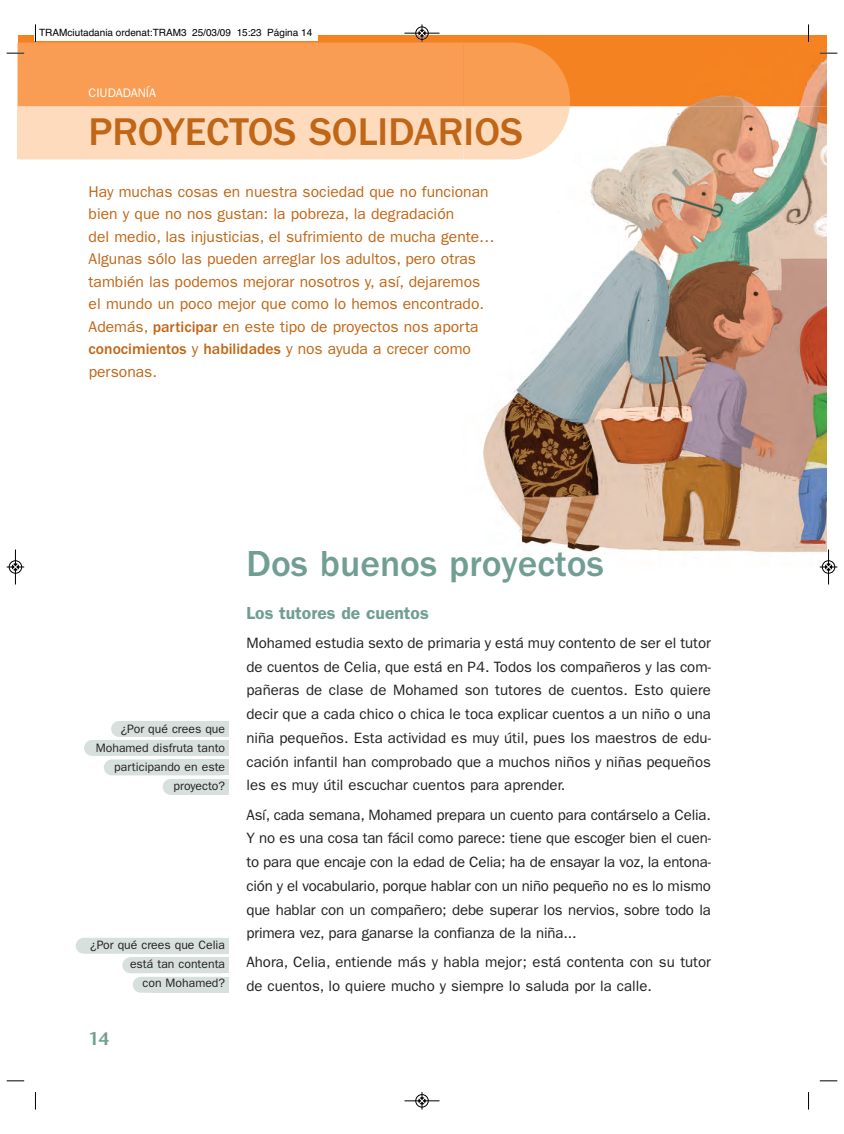
<style>
.page{position:relative;width:844px;height:1134px;background:#fff}
.page>*{position:absolute;margin:0;border:0;box-sizing:border-box;transform-origin:0 0}
.t1{font:500 40px "Franklin Gothic LT";color:#c06616}
.t2{font:500 37.5px "Franklin Gothic LT";color:#709e93}
.t3{font:600 18.12px "Stone Sans LT";color:#709e93}
.t4{font:600 17.5px "Franklin Gothic LT";color:#709e93}
.t5{font:15.62px/22.5px "Franklin Gothic LT";color:#c06616}
.t6{font:15px/23.8px "Franklin Gothic LT";color:#231f20;text-align:justify}
.t7{font:12.5px "Franklin Gothic LT";color:#fff}
.t8{font:12.25px/19px "Franklin Gothic LT";color:#231f20;text-align:right}
.t9{font:10px "Helvetica";color:#000}
.s1{font-weight:500}
</style>
<div class="page">
<div style="left:18px;top:35px;width:808px;height:71px;background:#f58220"></div>
<img style="left:463px;top:42px;width:363px;height:529px">
<div style="left:18px;top:106px;width:445px;height:53px;background:#fddbbc"></div>
<img style="left:463px;top:43px;width:107px;height:116px">
<div style="left:76px;top:938px;width:153px;height:16px;background:#d7e0dc;border-radius:8px"></div>
<div style="left:122px;top:957px;width:107px;height:16px;background:#d7e0dc;border-radius:8px"></div>
<div style="left:133px;top:977px;width:96px;height:16px;background:#d7e0dc;border-radius:8px"></div>
<div style="left:129px;top:938px;width:100px;height:16px;background:#d7e0dc"></div>
<div style="left:129px;top:957px;width:100px;height:16px;background:#d7e0dc"></div>
<div style="left:152px;top:977px;width:77px;height:16px;background:#d7e0dc"></div>
<div style="left:111px;top:721px;width:118px;height:16px;background:#d7e0dc;border-radius:8px"></div>
<div style="left:129px;top:721px;width:100px;height:16px;background:#d7e0dc"></div>
<div style="left:84px;top:740px;width:145px;height:16px;background:#d7e0dc;border-radius:8px"></div>
<div style="left:104px;top:759px;width:125px;height:16px;background:#d7e0dc;border-radius:8px"></div>
<div style="left:163px;top:779px;width:66px;height:16px;background:#d7e0dc;border-radius:8px"></div>
<div style="left:158px;top:740px;width:71px;height:16px;background:#d7e0dc"></div>
<div style="left:158px;top:759px;width:71px;height:16px;background:#d7e0dc"></div>
<div style="left:170px;top:779px;width:59px;height:16px;background:#d7e0dc"></div>
<svg style="left:808px;top:24px;width:1px;height:18px"></svg>
<svg style="left:819px;top:53px;width:18px;height:1px"></svg>
<svg style="left:35px;top:1092px;width:1px;height:17px"></svg>
<svg style="left:7px;top:1080px;width:17px;height:1px"></svg>
<svg style="left:808px;top:1092px;width:1px;height:17px"></svg>
<svg style="left:819px;top:1080px;width:18px;height:1px"></svg>
<svg style="left:7px;top:24px;width:456px;height:82px"></svg>
<hr style="left:404px;top:1100px;width:35px;height:1px;background:#000">
<div style="left:415px;top:1094px;width:13px;height:13px;border:1px solid #000;border-radius:50%"></div>
<svg style="left:418px;top:1092px;width:7px;height:17px"></svg>
<div style="left:9px;top:560px;width:13px;height:14px;border:1px solid #fff;border-radius:50%"></div>
<hr style="left:15px;top:549px;width:1px;height:35px;background:#000">
<div style="left:9px;top:561px;width:13px;height:12px;border:1px solid #000;border-radius:50%"></div>
<svg style="left:7px;top:564px;width:17px;height:6px"></svg>
<div style="left:821px;top:560px;width:14px;height:14px;border:1px solid #fff;border-radius:50%"></div>
<hr style="left:828px;top:549px;width:1px;height:35px;background:#000">
<div style="left:821px;top:561px;width:13px;height:12px;border:1px solid #000;border-radius:50%"></div>
<svg style="left:819px;top:564px;width:18px;height:6px"></svg>
<p class="t9" style="left:39px;top:28px;width:274px">TRAMciutadania ordenat:TRAM3 25/03/09 15:23 Página 14</p>
<p class="t7" style="left:89px;top:89px;width:69px">CIUDADANÍA</p>
<h1 class="t1" style="left:89px;top:118px;width:435px">PROYECTOS SOLIDARIOS</h1>
<p class="t5" style="left:89px;top:182px;width:407px">Hay muchas cosas en nuestra sociedad que no funcionan bien y que no nos gustan: la pobreza, la degradación<br>del medio, las injusticias, el sufrimiento de mucha gente… Algunas sólo las pueden arreglar los adultos, pero otras también las podemos mejorar nosotros y, así, dejaremos el mundo un poco mejor que como lo hemos encontrado.<br>Además, <span class="s1">participar</span> en este tipo de proyectos nos aporta <span class="s1">conocimientos</span> y <span class="s1">habilidades</span> y nos ayuda a crecer como personas.</p>
<p class="t8" style="left:96px;top:720px;width:131px">¿Por qué crees que<br>Mohamed disfruta tanto participando en este proyecto?</p>
<p class="t8" style="left:90px;top:937px;width:136px">¿Por qué crees que Celia está tan contenta<br>con Mohamed?</p>
<p class="t3" style="left:89px;top:1031px;width:22px">14</p>
<h2 class="t2" style="left:246px;top:551px;width:359px">Dos buenos proyectos</h2>
<p class="t4" style="left:246px;top:606px;width:184px">Los tutores de cuentos</p>
<p class="t6" style="left:246px;top:632px;width:466px">Mohamed estudia sexto de primaria y está muy contento de ser el tutor de cuentos de Celia, que está en P4. Todos los compañeros y las com&shy;pañeras de clase de Mohamed son tutores de cuentos. Esto quiere decir que a cada chico o chica le toca explicar cuentos a un niño o una niña pequeños. Esta actividad es muy útil, pues los maestros de edu&shy;cación infantil han comprobado que a muchos niños y niñas pequeños les es muy útil escuchar cuentos para aprender.</p>
<p class="t6" style="left:246px;top:804px;width:466px">Así, cada semana, Mohamed prepara un cuento para contárselo a Celia.<br>Y no es una cosa tan fácil como parece: tiene que escoger bien el cuen&shy;to para que encaje con la edad de Celia; ha de ensayar la voz, la entona&shy;ción y el vocabulario, porque hablar con un niño pequeño no es lo mismo que hablar con un compañero; debe superar los nervios, sobre todo la primera vez, para ganarse la confianza de la niña...</p>
<p class="t6" style="left:246px;top:952px;width:466px">Ahora, Celia, entiende más y habla mejor; está contenta con su tutor de cuentos, lo quiere mucho y siempre lo saluda por la calle.</p>
</div>
